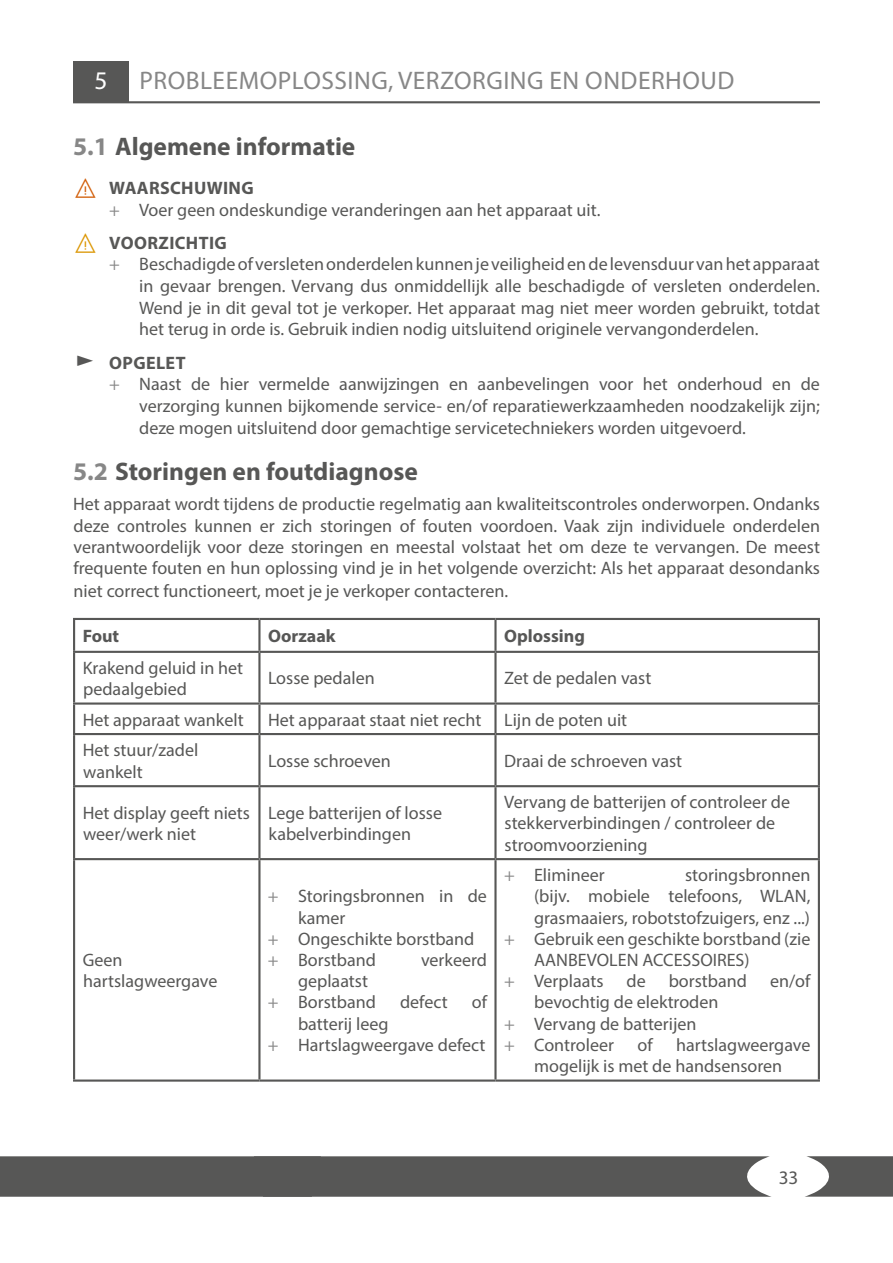
<style>
.page{position:relative;width:893px;height:1263px;background:#fff}
.page>*{position:absolute;margin:0;border:0;box-sizing:border-box;transform-origin:0 0}
.t1{font:700 25.5px "Myriad Pro";color:#575756}
.t2{font:25.5px "Myriad Pro";letter-spacing:.02em;color:#878787}
.t3{font:25.5px "Myriad Pro";color:#fff}
.t4{font:19.2px "Myriad Pro";color:#575756}
.t5{font:18px/21.1px "Myriad Pro";color:#575756}
.t6{font:700 18px "Myriad Pro";letter-spacing:.02em;color:#575756}
.t7{font:700 18px "Myriad Pro";color:#575756}
.s1{color:#878787}
.s2{color:#d15c06}
.s3{color:#db9500}
</style>
<div class="page">
<svg style="left:0;top:1156px;width:771px;height:41px;background:#5c5c5c"></svg>
<svg style="left:805px;top:1156px;width:88px;height:41px"></svg>
<div style="left:73px;top:61px;width:55px;height:41px;background:#575756"></div>
<hr style="left:73px;top:101px;width:747px;height:2px;background:#575756">
<hr style="left:73px;top:620px;width:2px;height:31px;background:#575756">
<hr style="left:73px;top:618px;width:186px;height:2px;background:#575756">
<hr style="left:258px;top:620px;width:3px;height:31px;background:#575756">
<hr style="left:259px;top:618px;width:236px;height:2px;background:#575756">
<hr style="left:494px;top:620px;width:3px;height:31px;background:#575756">
<hr style="left:495px;top:618px;width:325px;height:2px;background:#575756">
<hr style="left:818px;top:620px;width:2px;height:31px;background:#575756">
<hr style="left:73px;top:653px;width:2px;height:49px;background:#575756">
<hr style="left:73px;top:705px;width:2px;height:28px;background:#575756">
<hr style="left:73px;top:735px;width:2px;height:50px;background:#575756">
<hr style="left:73px;top:787px;width:2px;height:71px;background:#575756">
<hr style="left:73px;top:651px;width:186px;height:2px;background:#575756">
<hr style="left:259px;top:651px;width:236px;height:2px;background:#575756">
<hr style="left:495px;top:651px;width:325px;height:2px;background:#575756">
<hr style="left:258px;top:653px;width:3px;height:49px;background:#575756">
<hr style="left:494px;top:653px;width:3px;height:49px;background:#575756">
<hr style="left:818px;top:653px;width:2px;height:49px;background:#575756">
<hr style="left:258px;top:705px;width:3px;height:28px;background:#575756">
<hr style="left:494px;top:705px;width:3px;height:28px;background:#575756">
<hr style="left:818px;top:705px;width:2px;height:28px;background:#575756">
<hr style="left:258px;top:735px;width:3px;height:50px;background:#575756">
<hr style="left:494px;top:735px;width:3px;height:50px;background:#575756">
<hr style="left:818px;top:735px;width:2px;height:50px;background:#575756">
<hr style="left:258px;top:787px;width:3px;height:71px;background:#575756">
<hr style="left:494px;top:787px;width:3px;height:71px;background:#575756">
<hr style="left:818px;top:787px;width:2px;height:71px;background:#575756">
<hr style="left:73px;top:702px;width:186px;height:3px;background:#575756">
<hr style="left:259px;top:702px;width:236px;height:3px;background:#575756">
<hr style="left:495px;top:702px;width:325px;height:3px;background:#575756">
<hr style="left:73px;top:733px;width:186px;height:2px;background:#575756">
<hr style="left:259px;top:733px;width:236px;height:2px;background:#575756">
<hr style="left:495px;top:733px;width:325px;height:2px;background:#575756">
<hr style="left:73px;top:785px;width:186px;height:2px;background:#575756">
<hr style="left:259px;top:785px;width:236px;height:2px;background:#575756">
<hr style="left:495px;top:785px;width:325px;height:2px;background:#575756">
<hr style="left:73px;top:860px;width:2px;height:219px;background:#575756">
<hr style="left:73px;top:858px;width:186px;height:2px;background:#575756">
<hr style="left:259px;top:858px;width:236px;height:2px;background:#575756">
<hr style="left:495px;top:858px;width:325px;height:2px;background:#575756">
<hr style="left:258px;top:860px;width:3px;height:219px;background:#575756">
<hr style="left:494px;top:860px;width:3px;height:219px;background:#575756">
<hr style="left:818px;top:860px;width:2px;height:219px;background:#575756">
<hr style="left:73px;top:1079px;width:186px;height:3px;background:#575756">
<hr style="left:259px;top:1079px;width:236px;height:3px;background:#575756">
<hr style="left:495px;top:1079px;width:325px;height:3px;background:#575756">
<p class="t3" style="left:94px;top:65px;width:15px">5</p>
<p class="t2" style="left:139px;top:65px;width:596px">PROBLEEMOPLOSSING, VERZORGING EN ONDERHOUD</p>
<p class="t1" style="left:73px;top:129px;width:284px"><span class="s1">5.1</span> Algemene informatie</p>
<p class="t6" style="left:73px;top:176px;width:182px"><span class="s2">⚠</span> WAARSCHUWING</p>
<p class="t5" style="left:109px;top:199px;width:493px"><span class="s1">+</span> Voer geen ondeskundige veranderingen aan het apparaat uit.</p>
<p class="t6" style="left:73px;top:231px;width:155px"><span class="s3">⚠</span> VOORZICHTIG</p>
<p class="t5" style="left:139px;top:253px;width:682px;line-height:21.6px;text-align:justify;text-indent:-30px"><span class="s1">+</span> Beschadigde of versleten onderdelen kunnen je veiligheid en de levensduur van het apparaat in gevaar brengen. Vervang dus onmiddellijk alle beschadigde of versleten onderdelen.<br>Wend je in dit geval tot je verkoper. Het apparaat mag niet meer worden gebruikt, totdat het terug in orde is. Gebruik indien nodig uitsluitend originele vervangonderdelen.</p>
<p class="t6" style="left:109px;top:351px;width:78px">OPGELET</p>
<p class="t5" style="left:139px;top:373px;width:682px;line-height:21.6px;text-align:justify;text-indent:-30px"><span class="s1">+</span> Naast de hier vermelde aanwijzingen en aanbevelingen voor het onderhoud en de verzorging kunnen bijkomende service- en/of reparatiewerkzaamheden noodzakelijk zijn; deze mogen uitsluitend door gemachtige servicetechniekers worden uitgevoerd.</p>
<p class="t1" style="left:73px;top:455px;width:346px"><span class="s1">5.2</span> Storingen en foutdiagnose</p>
<p class="t5" style="left:73px;top:493px;width:748px;text-align:justify">Het apparaat wordt tijdens de productie regelmatig aan kwaliteitscontroles onderworpen. Ondanks deze controles kunnen er zich storingen of fouten voordoen. Vaak zijn individuele onderdelen verantwoordelijk voor deze storingen en meestal volstaat het om deze te vervangen. De meest frequente fouten en hun oplossing vind je in het volgende overzicht: Als het apparaat desondanks</p>
<p class="t5" style="left:74px;top:580px;width:436px">niet correct functioneert, moet je je verkoper contacteren.</p>
<p class="t6" style="left:83px;top:624px;width:38px">Fout</p>
<p class="t7" style="left:268px;top:624px;width:69px">Oorzaak</p>
<p class="t7" style="left:504px;top:624px;width:82px">Oplossing</p>
<p class="t5" style="left:83px;top:657px;width:162px">Krakend geluid in het pedaalgebied</p>
<p class="t5" style="left:268px;top:667px;width:108px">Losse pedalen</p>
<p class="t5" style="left:504px;top:667px;width:149px">Zet de pedalen vast</p>
<p class="t5" style="left:83px;top:709px;width:163px">Het apparaat wankelt</p>
<p class="t5" style="left:268px;top:709px;width:215px">Het apparaat staat niet recht</p>
<p class="t5" style="left:504px;top:709px;width:124px">Lijn de poten uit</p>
<p class="t5" style="left:83px;top:739px;width:117px">Het stuur/zadel wankelt</p>
<p class="t5" style="left:268px;top:750px;width:124px">Losse schroeven</p>
<p class="t5" style="left:504px;top:750px;width:179px">Draai de schroeven vast</p>
<p class="t5" style="left:83px;top:802px;width:169px">Het display geeft niets weer/werk niet</p>
<p class="t5" style="left:268px;top:802px;width:175px">Lege batterijen of losse kabelverbindingen</p>
<p class="t5" style="left:504px;top:791px;width:287px">Vervang de batterijen of controleer de stekkerverbindingen / controleer de stroomvoorziening</p>
<p class="t5" style="left:83px;top:949px;width:136px">Geen hartslagweergave</p>
<p class="t5" style="left:298px;top:885px;width:190px;text-indent:-30px"><span class="s1">+</span> Storingsbronnen in de kamer</p>
<p class="t5" style="left:268px;top:928px;width:208px"><span class="s1">+</span> Ongeschikte borstband</p>
<p class="t5" style="left:268px;top:949px;width:109px"><span class="s1">+</span> Borstband</p>
<p class="t5" style="left:421px;top:949px;width:67px">verkeerd</p>
<p class="t5" style="left:298px;top:970px;width:72px">geplaatst</p>
<p class="t5" style="left:268px;top:991px;width:109px"><span class="s1">+</span> Borstband</p>
<p class="t5" style="left:400px;top:991px;width:49px">defect</p>
<p class="t5" style="left:472px;top:991px;width:17px">of</p>
<p class="t5" style="left:298px;top:1013px;width:92px">batterij leeg</p>
<p class="t5" style="left:268px;top:1034px;width:219px"><span class="s1">+</span> Hartslagweergave defect</p>
<p class="t5" style="left:504px;top:864px;width:102px"><span class="s1">+</span> Elimineer</p>
<p class="t5" style="left:534px;top:864px;width:278px;text-align:justify;text-indent:151px">storingsbronnen (bijv. mobiele telefoons, WLAN, grasmaaiers, robotstofzuigers, enz ...)</p>
<p class="t5" style="left:534px;top:928px;width:278px;text-indent:-30px"><span class="s1">+</span> Gebruik een geschikte borstband (zie<br>AANBEVOLEN ACCESSOIRES)</p>
<p class="t5" style="left:504px;top:970px;width:101px"><span class="s1">+</span> Verplaats</p>
<p class="t5" style="left:626px;top:970px;width:21px">de</p>
<p class="t5" style="left:669px;top:970px;width:80px">borstband</p>
<p class="t5" style="left:770px;top:970px;width:42px">en/of</p>
<p class="t5" style="left:534px;top:991px;width:186px">bevochtig de elektroden</p>
<p class="t5" style="left:504px;top:1013px;width:194px"><span class="s1">+</span> Vervang de batterijen</p>
<p class="t5" style="left:504px;top:1034px;width:111px"><span class="s1">+</span> Controleer</p>
<p class="t5" style="left:637px;top:1034px;width:17px">of</p>
<p class="t5" style="left:534px;top:1034px;width:278px;text-indent:142px">hartslagweergave mogelijk is met de handsensoren</p>
<p class="t4" style="left:779px;top:1166px;width:21px">33</p>
</div>
